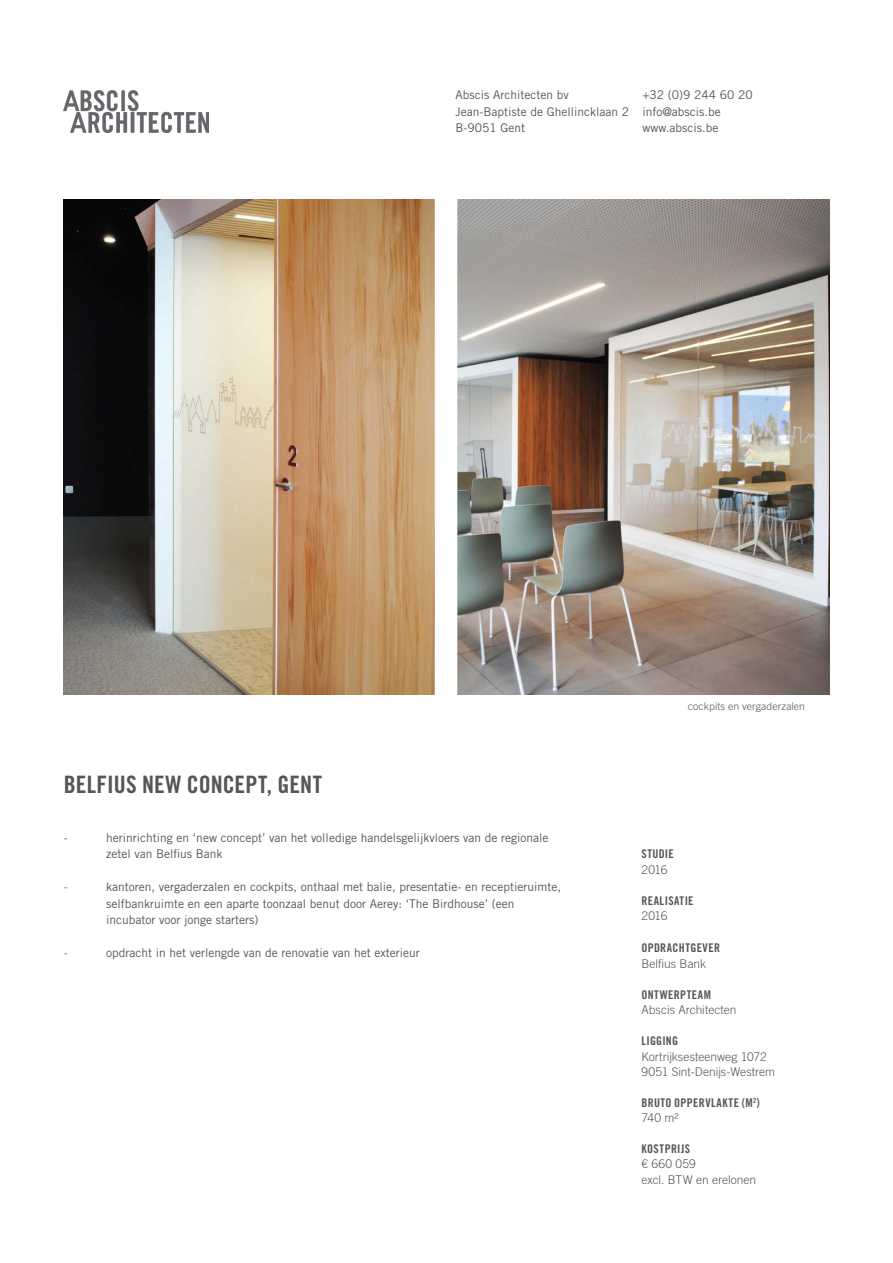
<style>
.page{position:relative;width:893px;height:1263px;background:#fff}
.page>*{position:absolute;margin:0;border:0;box-sizing:border-box;transform-origin:0 0}
.t1{font:24px "Trade Gothic LT Std Bd Cn 20";letter-spacing:.005em;color:#53565a}
.Paragraph_Style_1{font:12px/16.5px "Trade Gothic LT Std";color:#53565a}
.Paragraph_Style_1-2{font:300 12px "Trade Gothic LT Std";color:#53565a}
.t2{font:12px "Trade Gothic LT Std Bd Cn 20";letter-spacing:.03em;color:#53565a}
.t3{font:300 10.5px "Trade Gothic LT Std";letter-spacing:.005em;color:#53565a}
</style>
<div class="page">
<img style="left:64px;top:200px;width:765px;height:495px">
<img style="left:64px;top:90px;width:145px;height:42px">
<p class="Paragraph_Style_1" style="left:455px;top:86px;width:115px">Abscis Architecten bv</p>
<p class="Paragraph_Style_1" style="left:455px;top:103px;width:175px">Jean-Baptiste de Ghellincklaan 2</p>
<p class="Paragraph_Style_1" style="left:455px;top:119px;width:71px">B-9051 Gent</p>
<p class="Paragraph_Style_1" style="left:642px;top:86px;width:112px">+32 (0)9 244 60 20</p>
<p class="Paragraph_Style_1" style="left:642px;top:103px;width:80px">info@abscis.be</p>
<p class="Paragraph_Style_1" style="left:642px;top:119px;width:78px">www.abscis.be</p>
<p class="t1" style="left:64px;top:770px;width:260px">BELFIUS NEW CONCEPT, GENT</p>
<p class="Paragraph_Style_1-2" style="left:64px;top:830px;width:5px">-</p>
<p class="Paragraph_Style_1" style="left:106px;top:829px;width:444px">herinrichting en ‘new concept’ van het volledige handelsgelijkvloers van de regionale zetel van Belfius Bank</p>
<p class="Paragraph_Style_1-2" style="left:64px;top:880px;width:5px">-</p>
<p class="Paragraph_Style_1" style="left:106px;top:878px;width:456px">kantoren, vergaderzalen en cockpits, onthaal met balie, presentatie- en receptieruimte, selfbankruimte en een aparte toonzaal benut door Aerey: ‘The Birdhouse’ (een incubator voor jonge starters)</p>
<p class="Paragraph_Style_1-2" style="left:64px;top:946px;width:5px">-</p>
<p class="Paragraph_Style_1" style="left:106px;top:944px;width:315px">opdracht in het verlengde van de renovatie van het exterieur</p>
<p class="t3" style="left:688px;top:700px;width:119px">cockpits en vergaderzalen</p>
<p class="t2" style="left:641px;top:847px;width:34px">STUDIE</p>
<p class="Paragraph_Style_1-2" style="left:641px;top:862px;width:28px">2016</p>
<p class="t2" style="left:641px;top:893px;width:54px">REALISATIE</p>
<p class="Paragraph_Style_1-2" style="left:641px;top:909px;width:28px">2016</p>
<p class="t2" style="left:641px;top:941px;width:80px">OPDRACHTGEVER</p>
<p class="Paragraph_Style_1-2" style="left:641px;top:956px;width:66px">Belfius Bank</p>
<p class="t2" style="left:641px;top:987px;width:71px">ONTWERPTEAM</p>
<p class="Paragraph_Style_1-2" style="left:641px;top:1003px;width:97px">Abscis Architecten</p>
<p class="t2" style="left:641px;top:1033px;width:38px">LIGGING</p>
<p class="Paragraph_Style_1-2" style="left:641px;top:1049px;width:127px">Kortrijksesteenweg 1072</p>
<p class="Paragraph_Style_1-2" style="left:641px;top:1064px;width:135px">9051 Sint-Denijs-Westrem</p>
<p class="t2" style="left:641px;top:1095px;width:120px">BRUTO OPPERVLAKTE (M<sup>2</sup>)</p>
<p class="Paragraph_Style_1-2" style="left:641px;top:1110px;width:39px">740 m²</p>
<p class="t2" style="left:641px;top:1141px;width:50px">KOSTPRIJS</p>
<p class="Paragraph_Style_1-2" style="left:641px;top:1157px;width:56px">€ 660 059</p>
<p class="Paragraph_Style_1-2" style="left:641px;top:1172px;width:116px">excl. BTW en erelonen</p>
</div>
